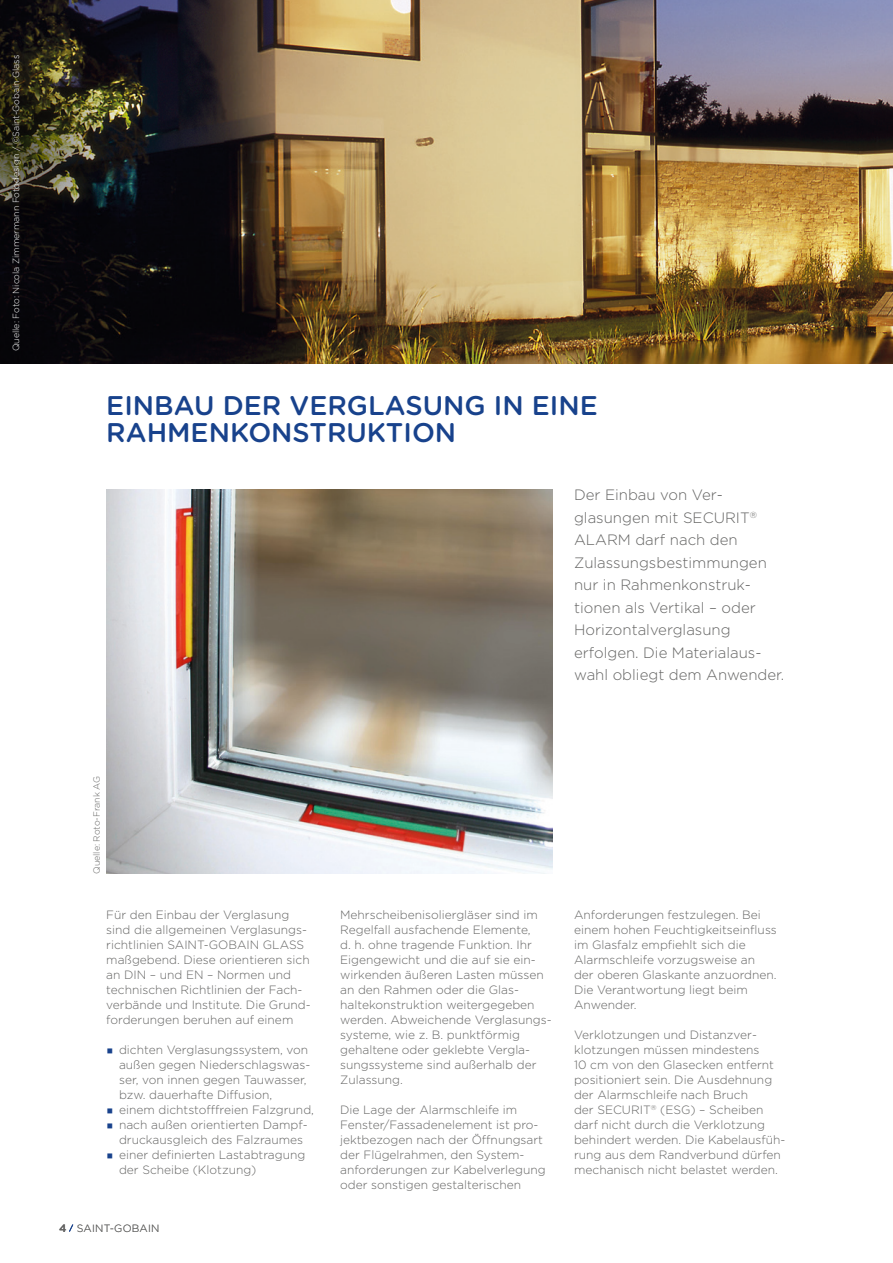
<style>
.page{position:relative;width:893px;height:1263px;background:#fff}
.page>*{position:absolute;margin:0;border:0;box-sizing:border-box;transform-origin:0 0}
.t1{font:500 27px/27px "Gotham Rounded";color:#18428c}
.t2{font:300 15px/22.5px "Gotham";color:#646463}
.t3{font:300 12px/15px "Gotham";color:#646463}
.t4{font:300 10.5px "Gotham";letter-spacing:.02em;color:#646463}
.t5{font:300 9px "Gotham";letter-spacing:-.005em;color:#fff}
.t6{font:300 9px "Gotham";letter-spacing:-.005em;color:#646463}
.s1{color:#18428c}
.s2{font-weight:500;font-size:10.8px}
</style>
<div class="page">
<img style="left:106px;top:490px;width:447px;height:384px">
<img style="left:0;top:0;width:893px;height:364px">
<img style="left:0;top:36px;width:130px;height:235px">
<svg style="left:69px;top:1224px;width:5px;height:8px"></svg>
<p class="t5" style="left:11px;top:351px;width:298px;rotate:-90deg">Quelle: Foto: Nicola Zimmermann Fotodesign / ©Saint-Gobain Glass</p>
<h1 class="t1" style="left:106px;top:391px;width:493px">EINBAU DER VERGLASUNG IN EINE<br>RAHMENKONSTRUKTION</h1>
<p class="t2" style="left:574px;top:483px;width:212px">Der Einbau von Ver&shy;glasungen mit SECURIT<sup>®<br></sup>ALARM darf nach den<br>Zulassungsbestimmungen nur in Rahmenkonstruk&shy;tionen als Vertikal – oder<br>Horizontalverglasung erfolgen. Die Materialaus&shy;wahl obliegt dem Anwender.</p>
<p class="t6" style="left:92px;top:874px;width:99px;rotate:-90deg">Quelle: Roto-Frank AG</p>
<p class="t3" style="left:106px;top:907px;width:206px">Für den Einbau der Verglasung sind die allgemeinen Verglasungs&shy;richtlinien SAINT-GOBAIN GLASS maßgebend. Diese orientieren sich an DIN – und EN – Normen und technischen Richtlinien der Fach&shy;verbände und Institute. Die Grund&shy;forderungen beruhen auf einem</p>
<p class="t3" style="left:119px;top:1042px;width:193px;text-indent:-13px"><span class="s1">▪</span> dichten Verglasungssystem, von außen gegen Niederschlagswas&shy;ser, von innen gegen Tauwasser, bzw. dauerhafte Diffusion,</p>
<p class="t3" style="left:106px;top:1102px;width:209px"><span class="s1">▪</span> einem dichtstofffreien Falzgrund,</p>
<p class="t3" style="left:119px;top:1117px;width:190px;text-indent:-13px"><span class="s1">▪</span> nach außen orientierten Dampf&shy;druckausgleich des Falzraumes</p>
<p class="t3" style="left:119px;top:1147px;width:188px;text-indent:-13px"><span class="s1">▪</span> einer definierten Lastabtragung der Scheibe (Klotzung)</p>
<p class="t4" style="left:59px;top:1221px;width:102px"><span class="s2">4</span> SAINT-GOBAIN</p>
<p class="t3" style="left:340px;top:907px;width:213px">Mehrscheibenisoliergläser sind im<br>Regelfall ausfachende Elemente,<br>d. h. ohne tragende Funktion. Ihr<br>Eigengewicht und die auf sie ein&shy;wirkenden äußeren Lasten müssen an den Rahmen oder die Glas&shy;haltekonstruktion weitergegeben werden. Abweichende Verglasungs&shy;systeme, wie z. B. punktförmig gehaltene oder geklebte Vergla&shy;sungssysteme sind außerhalb der<br>Zulassung.</p>
<p class="t3" style="left:340px;top:1102px;width:207px">Die Lage der Alarmschleife im Fenster/Fassadenelement ist pro&shy;jektbezogen nach der Öffnungsart der Flügelrahmen, den System&shy;anforderungen zur Kabelverlegung oder sonstigen gestalterischen</p>
<p class="t3" style="left:574px;top:907px;width:204px">Anforderungen festzulegen. Bei einem hohen Feuchtigkeitseinfluss im Glasfalz empfiehlt sich die<br>Alarmschleife vorzugsweise an der oberen Glaskante anzuordnen.<br>Die Verantwortung liegt beim<br>Anwender.</p>
<p class="t3" style="left:574px;top:1027px;width:213px">Verklotzungen und Distanzver&shy;klotzungen müssen mindestens<br>10 cm von den Glasecken entfernt positioniert sein. Die Ausdehnung der Alarmschleife nach Bruch<br>der SECURIT<sup>®</sup> (ESG) – Scheiben darf nicht durch die Verklotzung behindert werden. Die Kabelausfüh&shy;rung aus dem Randverbund dürfen mechanisch nicht belastet werden.</p>
</div>
